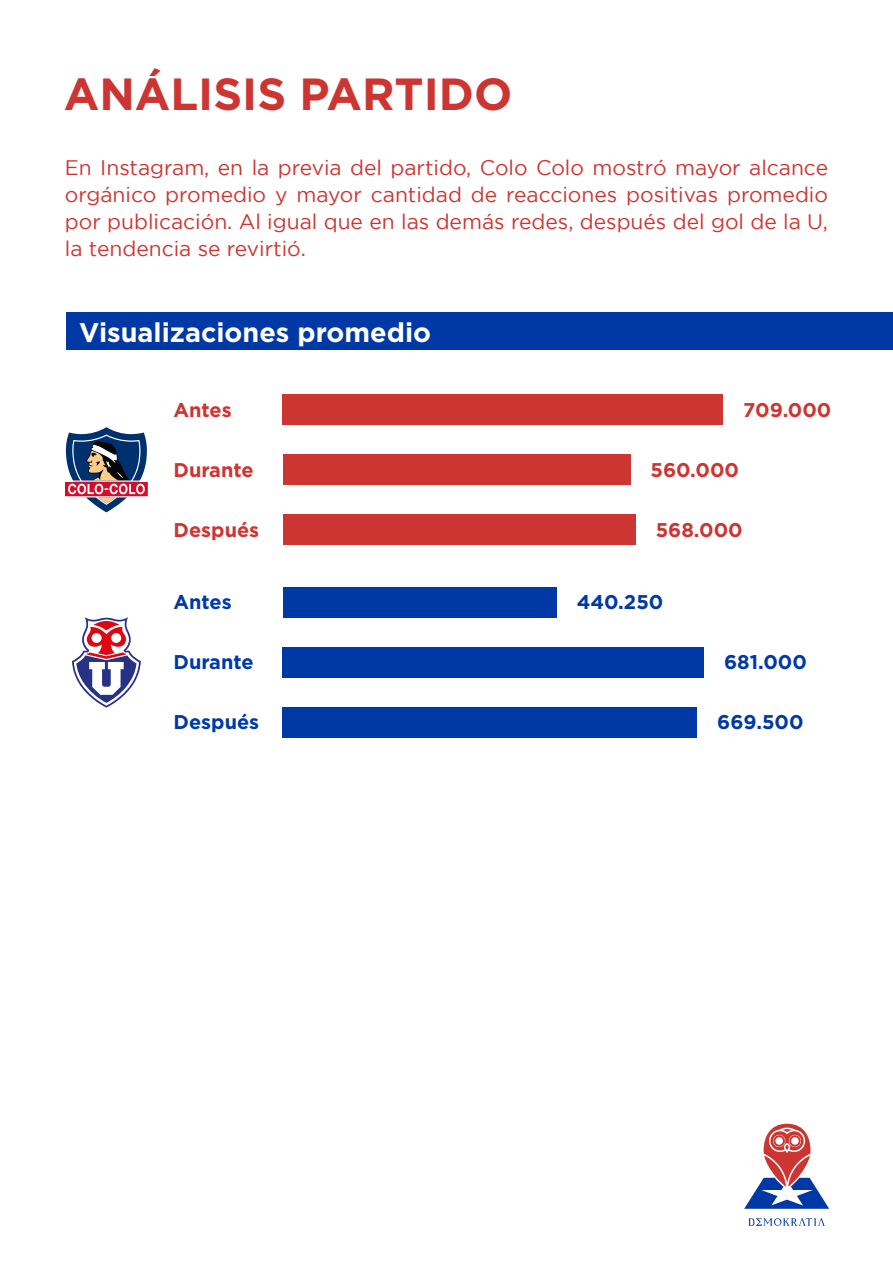
<style>
.page{position:relative;width:893px;height:1263px;background:#fff}
.page>*{position:absolute;margin:0;border:0;box-sizing:border-box;transform-origin:0 0}
.t1{font:700 45px "Gotham";color:#cd3532}
.t2{font:700 27px "Gotham";color:#fff}
.t3{font:21px/27px "Gotham";color:#cd3532;text-align:justify}
.t4{font:700 19.8px "Gotham";color:#cd3532}
.t5{font:700 19.8px "Gotham";color:#0039a6}
</style>
<div class="page">
<svg style="left:744px;top:1124px;width:85px;height:85px"></svg>
<svg style="left:748px;top:1218px;width:77px;height:8px"></svg>
<div style="left:66px;top:313px;width:827px;height:37px;background:#0039a6"></div>
<div style="left:283px;top:455px;width:347px;height:30px;background:#cd3532"></div>
<div style="left:283px;top:395px;width:440px;height:30px;background:#cd3532"></div>
<div style="left:283px;top:515px;width:353px;height:30px;background:#cd3532"></div>
<svg style="left:65px;top:427px;width:83px;height:85px"></svg>
<div style="left:283px;top:647px;width:421px;height:30px;background:#0039a6"></div>
<div style="left:283px;top:587px;width:274px;height:30px;background:#0039a6"></div>
<div style="left:283px;top:707px;width:414px;height:30px;background:#0039a6"></div>
<svg style="left:72px;top:617px;width:69px;height:91px"></svg>
<h1 class="t1" style="left:64px;top:68px;width:450px">ANÁLISIS PARTIDO</h1>
<p class="t3" style="left:65px;top:154px;width:765px">En Instagram, en la previa del partido, Colo Colo mostró mayor alcance orgánico promedio y mayor cantidad de reacciones positivas promedio por publicación. Al igual que en las demás redes, después del gol de la U, la tendencia se revirtió.</p>
<p class="t2" style="left:79px;top:317px;width:353px">Visualizaciones promedio</p>
<p class="t4" style="left:174px;top:398px;width:60px">Antes</p>
<p class="t4" style="left:743px;top:398px;width:90px">709.000</p>
<p class="t4" style="left:174px;top:458px;width:82px">Durante</p>
<p class="t4" style="left:650px;top:458px;width:90px">560.000</p>
<p class="t4" style="left:174px;top:518px;width:87px">Después</p>
<p class="t4" style="left:656px;top:518px;width:89px">568.000</p>
<p class="t5" style="left:174px;top:591px;width:60px">Antes</p>
<p class="t5" style="left:577px;top:591px;width:88px">440.250</p>
<p class="t5" style="left:174px;top:651px;width:82px">Durante</p>
<p class="t5" style="left:724px;top:651px;width:84px">681.000</p>
<p class="t5" style="left:174px;top:711px;width:87px">Después</p>
<p class="t5" style="left:717px;top:711px;width:88px">669.500</p>
</div>
